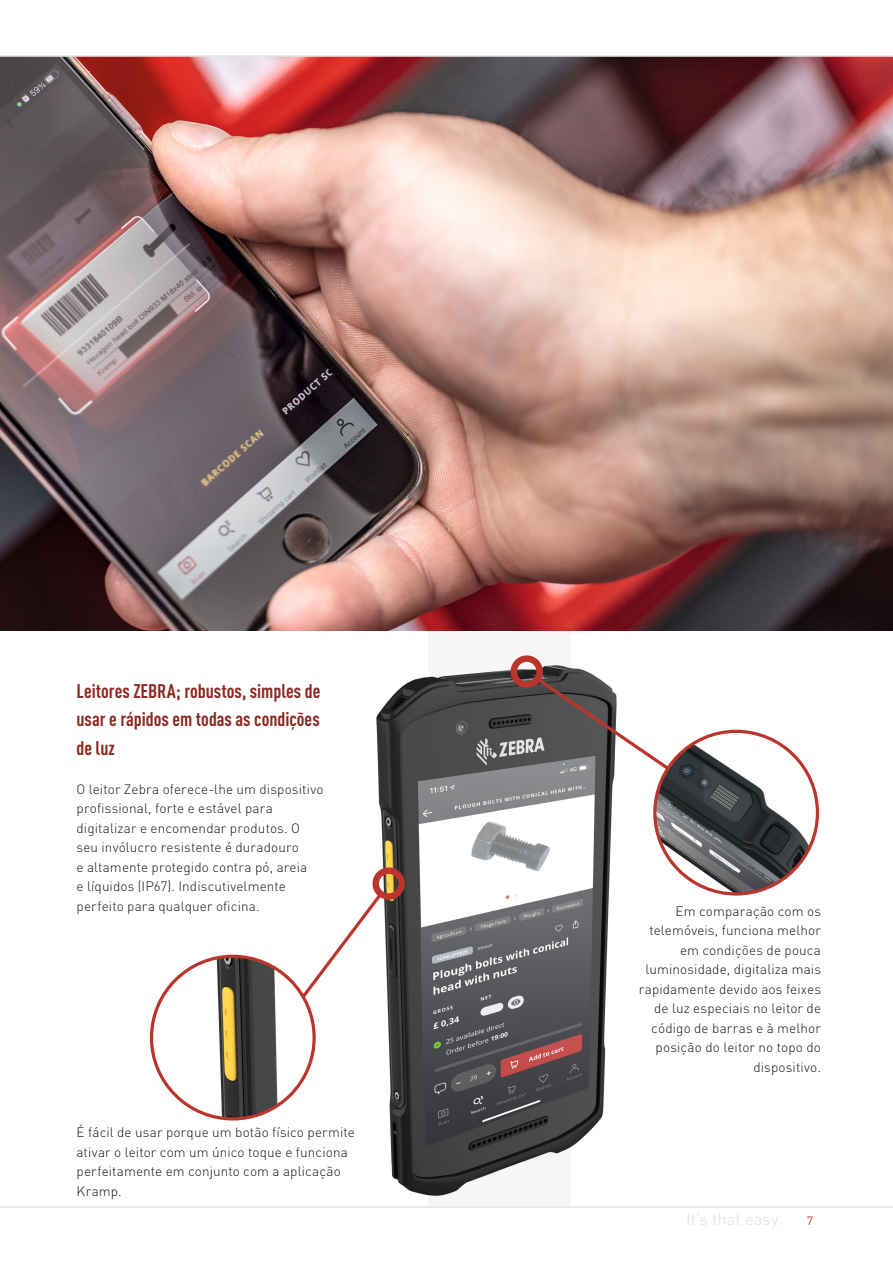
<style>
.page{position:relative;width:893px;height:1263px;background:#fff}
.page>*{position:absolute;margin:0;border:0;box-sizing:border-box;transform-origin:0 0}
.t1{font:700 condensed 19.5px/28.5px "DIN Pro";color:#8c2a21;text-align:justify}
.t2{font:16.5px "DIN Pro";color:#e6e6e6}
.t3{font:300 13.5px/19.5px "DIN Pro";letter-spacing:.01em;color:#151616}
.t4{font:12px "DIN Pro";color:#ba362c}
</style>
<div class="page">
<div style="left:428px;top:612px;width:143px;height:106px;background:#f6f6f6"></div>
<img style="left:653px;top:57px;width:240px;height:574px">
<img style="left:0;top:57px;width:653px;height:574px">
<div style="left:428px;top:1133px;width:143px;height:75px;background:#f6f6f6"></div>
<img style="left:376px;top:666px;width:237px;height:529px">
<svg style="left:533px;top:674px;width:156px;height:110px"></svg>
<div style="left:511px;top:655px;width:32px;height:33px;border:6px solid #ba362c;border-radius:50%"></div>
<svg style="left:314px;top:866px;width:92px;height:135px"></svg>
<img style="left:655px;top:731px;width:162px;height:163px;border-radius:81px">
<div style="left:653px;top:730px;width:166px;height:165px;border:3px solid #ba362c;border-radius:50%"></div>
<img style="left:208px;top:956px;width:106px;height:163px">
<div style="left:150px;top:955px;width:166px;height:165px;border:3px solid #ba362c;border-radius:50%"></div>
<hr style="left:0;top:1206px;width:893px;height:2px;background:#e4e4e4">
<hr style="left:0;top:55px;width:893px;height:2px;background:#e4e4e4">
<h1 class="t1" style="left:77px;top:675px;width:245px">Leitores ZEBRA; robustos, simples de usar e rápidos em todas as condições de luz</h1>
<p class="t3" style="left:77px;top:779px;width:248px">O leitor Zebra oferece-lhe um dispositivo profissional, forte e estável para digitalizar e encomendar produtos. O seu invólucro resistente é duradouro<br>e altamente protegido contra pó, areia<br>e líquidos (IP67). Indiscutivelmente perfeito para qualquer oficina.</p>
<p class="t3" style="left:77px;top:1122px;width:280px">É fácil de usar porque um botão físico permite ativar o leitor com um único toque e funciona perfeitamente em conjunto com a aplicação Kramp.</p>
<p class="t3" style="left:639px;top:901px;width:184px;text-align:right">Em comparação com os telemóveis, funciona melhor em condições de pouca luminosidade, digitaliza mais rapidamente devido aos feixes de luz especiais no leitor de código de barras e à melhor posição do leitor no topo do dispositivo.</p>
<p class="t2" style="left:686px;top:1206px;width:98px">It’s that easy.</p>
<p class="t4" style="left:807px;top:1212px;width:8px">7</p>
</div>
